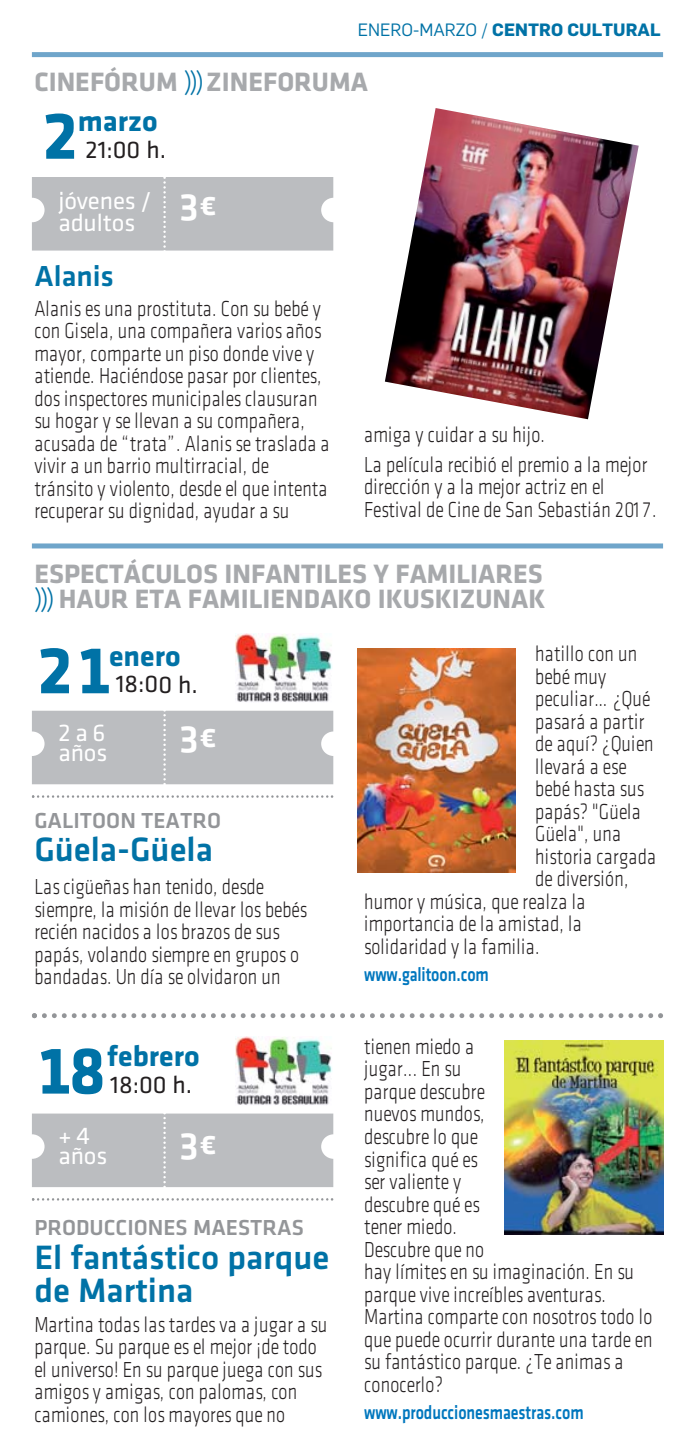
<style>
.page{position:relative;width:695px;height:1455px;background:#fff}
.page>*{position:absolute;margin:0;border:0;box-sizing:border-box;transform-origin:0 0}
.t1{font:700 69px "Klavika";color:#0072a6}
.t2{font:40px "Klavika Medium OSTF";color:#fff}
.t3{font:35px/32.5px "Klavika Medium OSF";color:#0072a6}
.t4{font:700 30px "Klavika";color:#0072a6}
.t5{font:30px "Klavika Medium OSF";color:#0072a6}
.t6{font:700 27.5px/25px "Klavika";color:#a7a9ac}
.t7{font:25px/20px "Klavika";letter-spacing:-.005em;color:#fff}
.t8{font:25px "Klavika";color:#231f20}
.t9{font:300 22.5px/22.5px "Klavika";letter-spacing:.01em;color:#231f20;scale:.8 1}
.t10{font:22.5px "Klavika Medium OSF";color:#939598}
.t11{font:300 22.5px "Klavika";letter-spacing:.03em;color:#231f20;scale:.8 1}
.t12{font:20px "Klavika Medium OSF";letter-spacing:-.005em;color:#0077be;scale:.8 1}
.t13{font:700 17.5px "Flama";color:#0072a6}
.s1{font-weight:400}
.s2{font-family:"Klavika Light OSF";font-weight:400;color:#0072a6}
.s3{font-size:35px}
</style>
<div class="page">
<div style="left:32px;top:543px;width:631px;height:5px;background:#6fa5ca"></div>
<svg style="left:32px;top:795px;width:301px;height:2px"></svg>
<img style="left:357px;top:648px;width:158px;height:224px">
<div style="left:32px;top:710px;width:301px;height:75px;background:#bbbdc0"></div>
<svg style="left:32px;top:1198px;width:301px;height:2px"></svg>
<img style="left:504px;top:1040px;width:159px;height:194px">
<div style="left:32px;top:1113px;width:301px;height:74px;background:#bbbdc0"></div>
<svg style="left:32px;top:1013px;width:631px;height:5px"></svg>
<img style="left:235px;top:634px;width:97px;height:68px">
<svg style="left:238px;top:1104px;width:90px;height:1px"></svg>
<img style="left:235px;top:1036px;width:97px;height:68px">
<div style="left:32px;top:52px;width:631px;height:5px;background:#6fa5ca"></div>
<div style="left:32px;top:177px;width:301px;height:74px;background:#bbbdc0"></div>
<img style="left:385px;top:108px;width:253px;height:311px">
<p class="t13" style="left:357px;top:20px;width:304px"><span class="s1">ENERO-MARZO /</span> CENTRO CULTURAL</p>
<p class="t6" style="left:34px;top:72px;width:335px">CINEFÓRUM <span class="s2">)))</span> ZINEFORUMA</p>
<h1 class="t1" style="left:42px;top:110px;width:38px">2</h1>
<h3 class="t4" style="left:78px;top:110px;width:81px">marzo</h3>
<p class="t8" style="left:85px;top:135px;width:82px">21:00 h.</p>
<p class="t7" style="left:58px;top:189px;width:161px;line-height:22.5px">jóvenes / adultos <sup>3</sup><sup>€</sup></p>
<h3 class="t5" style="left:34px;top:265px;width:81px">Alanis</h3>
<p class="t9" style="left:34px;top:299px;width:370px">Alanis es una prostituta. Con su bebé y con Gisela, una compañera varios años mayor, comparte un piso donde vive y atiende. Haciéndose pasar por clientes, dos inspectores municipales clausuran su hogar y se llevan a su compañera, acusada de “trata”. Alanis se traslada a vivir a un barrio multirracial, de tránsito y violento, desde el que intenta recuperar su dignidad, ayudar a su</p>
<p class="t9" style="left:364px;top:421px;width:355px;line-height:29.5px">amiga y cuidar a su hijo.<br>La película recibió el premio a la mejor</p>
<p class="t9" style="left:364px;top:477px;width:367px">dirección y a la mejor actriz en el<br>Festival de Cine de San Sebastián 201 7.</p>
<p class="t6" style="left:34px;top:564px;width:512px">ESPECTÁCULOS INFANTILES Y FAMILIARES <span class="s2">)))</span>HAUR ETA FAMILIENDAKO IKUSKIZUNAK</p>
<p class="t9" style="left:535px;top:644px;width:129px">hatillo con un</p>
<p class="t9" style="left:535px;top:667px;width:90px">bebé muy</p>
<p class="t9" style="left:535px;top:689px;width:146px">peculiar… ¿Qué</p>
<p class="t9" style="left:535px;top:712px;width:138px">pasará a partir</p>
<p class="t9" style="left:535px;top:734px;width:149px">de aquí? ¿Quien</p>
<p class="t9" style="left:535px;top:757px;width:116px">llevará a ese</p>
<p class="t9" style="left:535px;top:779px;width:138px">bebé hasta sus</p>
<p class="t9" style="left:535px;top:802px;width:133px">papás? "Güela</p>
<p class="t9" style="left:535px;top:824px;width:109px">Güela", una</p>
<p class="t9" style="left:535px;top:847px;width:152px">historia cargada</p>
<p class="t9" style="left:535px;top:869px;width:118px">de diversión,</p>
<p class="t9" style="left:364px;top:892px;width:278px">humor y música, que realza la</p>
<p class="t9" style="left:364px;top:914px;width:273px">importancia de la amistad, la</p>
<p class="t11" style="left:364px;top:938px;width:221px">solidaridad y la familia.</p>
<p class="t12" style="left:364px;top:966px;width:157px">www.galitoon.com</p>
<h1 class="t1" style="left:37px;top:644px;width:77px">21</h1>
<h3 class="t4" style="left:109px;top:644px;width:73px">enero</h3>
<p class="t8" style="left:116px;top:669px;width:83px">18:00 h.</p>
<p class="t7" style="left:58px;top:722px;width:50px">2 a 6 años</p>
<h2 class="t2" style="left:178px;top:718px;width:41px">3<span class="s3">€</span></h2>
<p class="t10" style="left:34px;top:812px;width:188px">GALITOON TEATRO</p>
<h3 class="t3" style="left:34px;top:835px;width:180px">Güela-Güela</h3>
<p class="t9" style="left:34px;top:877px;width:343px">Las cigüeñas han tenido, desde siempre, la misión de llevar los bebés recién nacidos a los brazos de sus papás, volando siempre en grupos o bandadas. Un día se olvidaron un</p>
<h1 class="t1" style="left:37px;top:1044px;width:70px">18</h1>
<h3 class="t4" style="left:107px;top:1044px;width:94px">febrero</h3>
<p class="t8" style="left:110px;top:1069px;width:83px">18:00 h.</p>
<p class="t7" style="left:58px;top:1125px;width:50px">+ 4 años</p>
<h2 class="t2" style="left:178px;top:1124px;width:41px">3<span class="s3">€</span></h2>
<p class="t10" style="left:34px;top:1218px;width:271px">PRODUCCIONES MAESTRAS</p>
<h3 class="t3" style="left:34px;top:1244px;width:296px">El fantástico parque de Martina</h3>
<p class="t9" style="left:34px;top:1314px;width:367px">Martina todas las tardes va a jugar a su parque. Su parque es el mejor ¡de todo el universo! En su parque juega con sus amigos y amigas, con palomas, con camiones, con los mayores que no</p>
<p class="t9" style="left:364px;top:1037px;width:362px">tienen miedo a<br>jugar... En su<br>parque descubre<br>nuevos mundos,<br>descubre lo que<br>significa qué es<br>ser valiente y<br>descubre qué es<br>tener miedo.<br>Descubre que no<br>hay límites en su imaginación. En su parque vive increíbles aventuras.<br>Martina comparte con nosotros todo lo que puede ocurrir durante una tarde en su fantástico parque. ¿Te animas a conocerlo?</p>
<p class="t12" style="left:364px;top:1404px;width:276px">www.produccionesmaestras.com</p>
</div>
